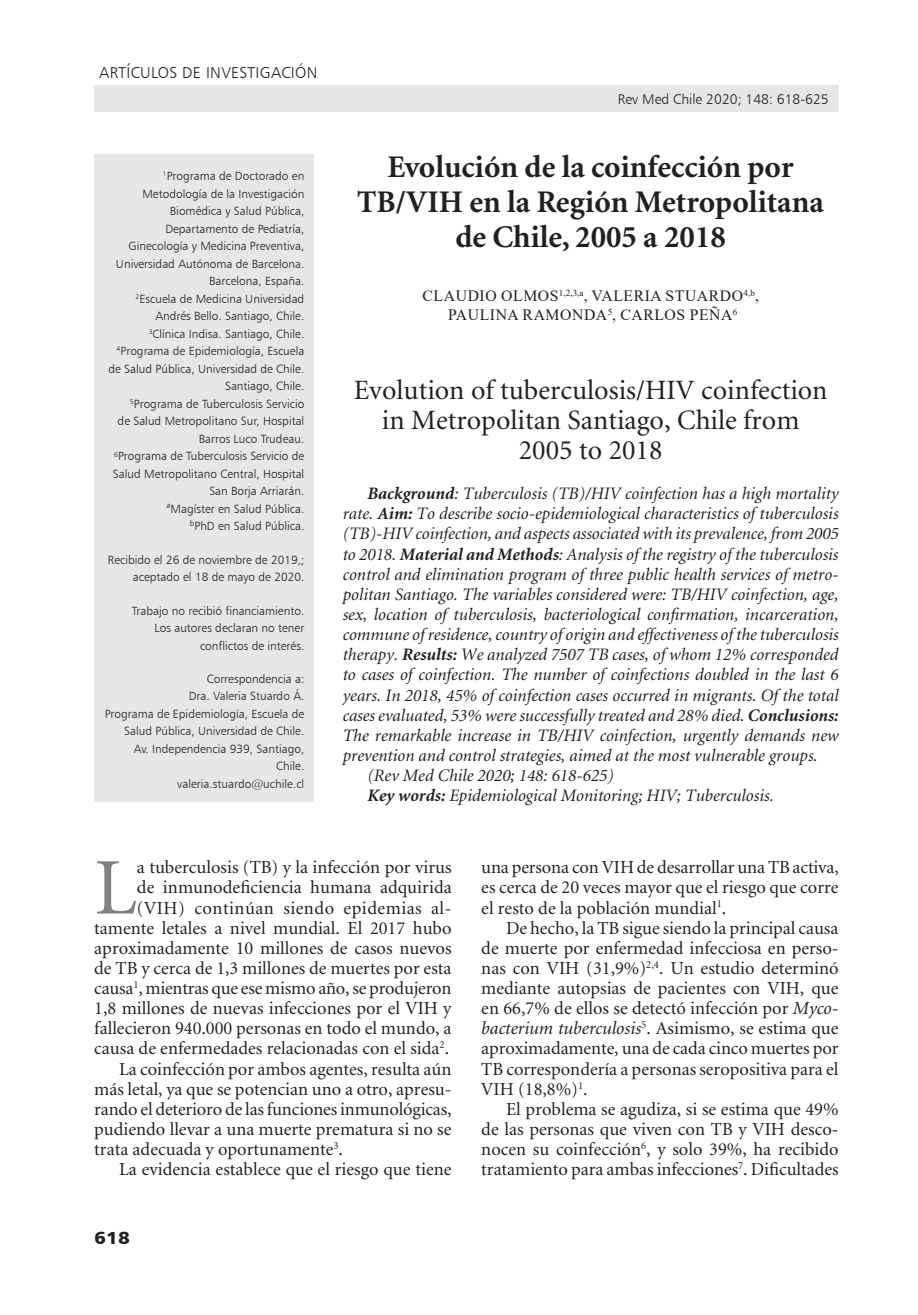
<style>
.page{position:relative;width:918px;height:1315px;background:#fff}
.page>*{position:absolute;margin:0;border:0;box-sizing:border-box;transform-origin:0 0}
._1texto{font:80.33px "Minion";color:#808285}
._2titulo{font:700 31.5px/35px "Minion";color:#231f20;text-align:center}
._1resumen{font:28px/29.8px "Minion";color:#231f20;text-align:center}
._1texto-2{font:18.38px/20.1px "Minion";color:#231f20;text-align:justify}
._1resumen-2{font:italic 17.5px/20.1px "Minion";color:#231f20;text-align:justify}
.t1{font:17.5px "Humanist 777 BT Black B";color:#231f20;scale:1.1 1}
._1autor{font:15.75px/18.9px "Times New Roman";letter-spacing:.035em;color:#231f20;text-align:center}
.t2{font:15.75px "Humanist 777 BT Light B";letter-spacing:.02em;color:#231f20}
.t3{font:14px "Humanist 777 BT Light B";color:#231f20}
._1datos{font:11.9px/17.5px "Humanist 777 BT Light B";color:#231f20;text-align:right}
.s1{font-weight:700}
.s2{font-style:italic}
</style>
<div class="page">
<div style="left:94px;top:85px;width:744px;height:26px;background:#e6e7e9"></div>
<div style="left:94px;top:154px;width:220px;height:647px;background:#e6e7e9"></div>
<p class="t2" style="left:99px;top:63px;width:220px">ARTÍCULOS DE INVESTIGACIÓN</p>
<p class="_1datos" style="left:116px;top:167px;width:190px"><sup>1</sup>Programa de Doctorado en<br>Metodología de la Investigación<br>Biomédica y Salud Pública,<br>Departamento de Pediatría,<br>Ginecología y Medicina Preventiva,<br>Universidad Autónoma de Barcelona.<br>Barcelona, España.</p>
<p class="_1datos" style="left:136px;top:290px;width:170px"><sup>2</sup>Escuela de Medicina Universidad<br>Andrés Bello. Santiago, Chile.</p>
<p class="_1datos" style="left:149px;top:325px;width:157px"><sup>3</sup>Clínica Indisa. Santiago, Chile.</p>
<p class="_1datos" style="left:108px;top:342px;width:197px"><sup>4</sup>Programa de Epidemiología, Escuela de Salud Pública, Universidad de Chile.<br>Santiago, Chile.</p>
<p class="_1datos" style="left:118px;top:395px;width:188px"><sup>5</sup>Programa de Tuberculosis Servicio de Salud Metropolitano Sur, Hospital<br>Barros Luco Trudeau.</p>
<p class="_1datos" style="left:113px;top:447px;width:193px"><sup>6</sup>Programa de Tuberculosis Servicio de<br>Salud Metropolitano Central, Hospital<br>San Borja Arriarán.</p>
<p class="_1datos" style="left:166px;top:500px;width:139px"><sup>a</sup>Magíster en Salud Pública.</p>
<p class="_1datos" style="left:190px;top:517px;width:116px"><sup>b</sup>PhD en Salud Pública.</p>
<p class="_1datos" style="left:108px;top:551px;width:198px">Recibido el 26 de noviembre de 2019,; aceptado el 18 de mayo de 2020.</p>
<p class="_1datos" style="left:132px;top:601px;width:174px">Trabajo no recibió financiamiento.</p>
<p class="_1datos" style="left:155px;top:619px;width:151px">Los autores declaran no tener conflictos de interés.</p>
<p class="_1datos" style="left:207px;top:670px;width:99px">Correspondencia a:</p>
<p class="_1datos" style="left:189px;top:687px;width:117px">Dra. Valeria Stuardo Á.</p>
<p class="_1datos" style="left:105px;top:705px;width:201px">Programa de Epidemiología, Escuela de<br>Salud Pública, Universidad de Chile.</p>
<p class="_1datos" style="left:134px;top:740px;width:172px">Av. Independencia 939, Santiago,<br>Chile.</p>
<p class="_1datos" style="left:177px;top:775px;width:128px">valeria.stuardo@uchile.cl</p>
<p class="t3" style="left:618px;top:90px;width:212px">Rev Med Chile 2020; 148: 618-625</p>
<p class="_2titulo" style="left:357px;top:151px;width:468px">Evolución de la coinfección por<br>TB/VIH en la Región Metropolitana de Chile, 2005 a 2018</p>
<p class="_1autor" style="left:422px;top:286px;width:338px">CLAUDIO OLMOS<sup>1,2,3,a</sup>, VALERIA STUARDO<sup>4,b</sup>,<br>PAULINA RAMONDA<sup>5</sup>, CARLOS PEÑA<sup>6</sup></p>
<p class="_1resumen" style="left:354px;top:377px;width:475px">Evolution of tuberculosis/HIV coinfection in Metropolitan Santiago, Chile from<br>2005 to 2018</p>
<p class="_1resumen-2" style="left:343px;top:484px;width:498px;text-indent:25px"><span class="s1">Background</span>: Tuberculosis (TB)/HIV coinfection has a high mortality rate. <span class="s1">Aim:</span> To describe socio-epidemiological characteristics of tuberculosis (TB)-HIV coinfection, and aspects associated with its prevalence, from 2005 to 2018. <span class="s1">Material and Methods</span>: Analysis of the registry of the tuberculosis control and elimination program of three public health services of metro&shy;politan Santiago. The variables considered were: TB/HIV coinfection, age, sex, location of tuberculosis, bacteriological confirmation, incarceration, commune of residence, country of origin and effectiveness of the tuberculosis therapy. <span class="s1">Results:</span> We analyzed 7507 TB cases, of whom 12% corresponded to cases of coinfection. The number of coinfections doubled in the last 6 years. In 2018, 45% of coinfection cases occurred in migrants. Of the total cases evaluated, 53% were successfully treated and 28% died. <span class="s1">Conclusions:<br></span>The remarkable increase in TB/HIV coinfection, urgently demands new prevention and control strategies, aimed at the most vulnerable groups.</p>
<p class="_1resumen-2" style="left:367px;top:766px;width:248px">(Rev Med Chile 2020; 148: 618-625)</p>
<p class="_1resumen-2" style="left:367px;top:786px;width:408px"><span class="s1">Key words:</span> Epidemiological Monitoring; HIV; Tuberculosis.</p>
<p class="_1texto-2" style="left:94px;top:858px;width:359px;text-align:right">a tuberculosis (TB) y la infección por virus<br>de inmunodeficiencia humana adquirida (VIH) continúan siendo epidemias al&shy;tamente letales a nivel mundial. El 2017 hubo aproximadamente 10 millones de casos nuevos de TB y cerca de 1,3 millones de muertes por esta causa<sup>1</sup>, mientras que ese mismo año, se produjeron 1,8 millones de nuevas infecciones por el VIH y fallecieron 940.000 personas en todo el mundo, a causa de enfermedades relacionadas con el sida<sup>2</sup>.</p>
<p class="_1texto-2" style="left:94px;top:1059px;width:359px;text-indent:25px">La coinfección por ambos agentes, resulta aún más letal, ya que se potencian uno a otro, apresu&shy;rando el deterioro de las funciones inmunológicas, pudiendo llevar a una muerte prematura si no se trata adecuada y oportunamente<sup>3</sup>.</p>
<p class="_1texto-2" style="left:119px;top:1160px;width:334px">La evidencia establece que el riesgo que tiene</p>
<p class="_1texto" style="left:94px;top:848px;width:44px">L</p>
<p class="t1" style="left:94px;top:1226px;width:34px">618</p>
<p class="_1texto-2" style="left:481px;top:858px;width:359px">una persona con VIH de desarrollar una TB activa, es cerca de 20 veces mayor que el riesgo que corre el resto de la población mundial<sup>1</sup>.</p>
<p class="_1texto-2" style="left:481px;top:918px;width:359px;text-indent:25px">De hecho, la TB sigue siendo la principal causa de muerte por enfermedad infecciosa en perso&shy;nas con VIH (31,9%)<sup>2,4</sup>. Un estudio determinó mediante autopsias de pacientes con VIH, que en 66,7% de ellos se detectó infección por <span class="s2">Myco&shy;bacterium tuberculosis</span><sup>5</sup>. Asimismo, se estima que aproximadamente, una de cada cinco muertes por TB correspondería a personas seropositiva para el VIH (18,8%)<sup>1</sup>.</p>
<p class="_1texto-2" style="left:481px;top:1099px;width:359px;text-indent:25px">El problema se agudiza, si se estima que 49% de las personas que viven con TB y VIH desco&shy;nocen su coinfección<sup>6</sup>, y solo 39%, ha recibido tratamiento para ambas infecciones<sup>7</sup>. Dificultades</p>
</div>
